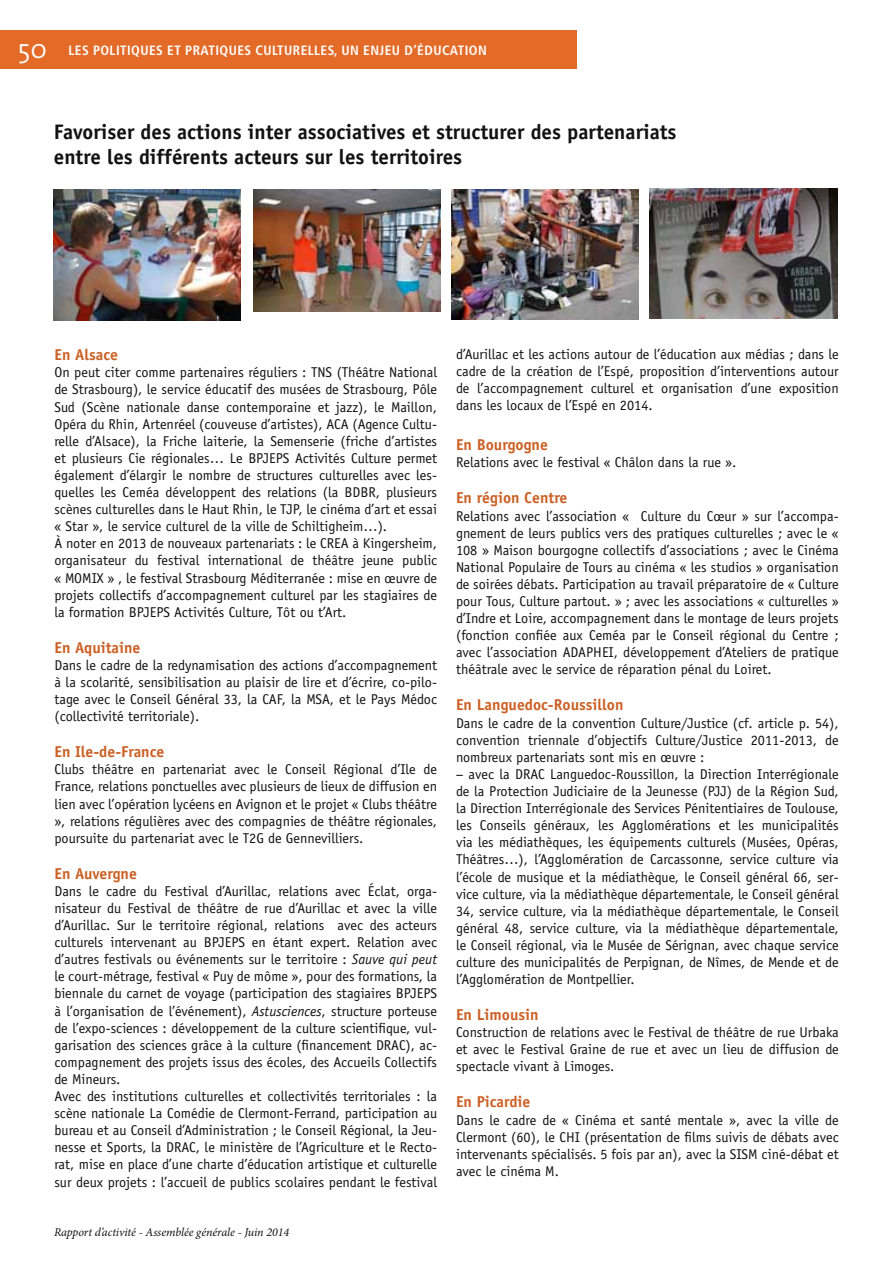
<style>
.page{position:relative;width:893px;height:1263px;background:#fff}
.page>*{position:absolute;margin:0;border:0;box-sizing:border-box;transform-origin:0 0}
.a-puce-gros-titre-no{font:700 21px/25.2px "Officina Sans";color:#121212}
.INTER-ORANGE-TEXTE-P{font:700 15.75px "Officina Sans";color:#cc6126}
.a-texte-puce{font:14.25px/17.1px "Officina Sans";color:#121212;text-align:justify}
.t1{font:700 condensed 13.5px "Frutiger";letter-spacing:.03em;color:#fff}
.t2{font:italic 12px "Minion Pro";letter-spacing:-.005em;color:#121212}
.s1{font-family:"The Mix";font-weight:300;font-stretch:normal;font-size:27px}
.s2{font-style:italic}
</style>
<div class="page">
<div style="left:0;top:30px;width:577px;height:39px;background:#e36a27"></div>
<img style="left:54px;top:190px;width:187px;height:130px">
<img style="left:253px;top:190px;width:187px;height:122px">
<img style="left:451px;top:189px;width:187px;height:131px">
<img style="left:650px;top:189px;width:187px;height:130px">
<p class="t1" style="left:18px;top:42px;width:470px"><span class="s1">50</span> LES POLITIQUES ET PRATIQUES CULTURELLES, UN ENJEU D’ÉDUCATION</p>
<p class="a-puce-gros-titre-no" style="left:54px;top:119px;width:624px">Favoriser des actions inter associatives et structurer des partenariats entre les différents acteurs sur les territoires</p>
<p class="INTER-ORANGE-TEXTE-P" style="left:54px;top:345px;width:65px">En Alsace</p>
<p class="a-texte-puce" style="left:54px;top:364px;width:384px">On peut citer comme partenaires réguliers : TNS (Théâtre National de Strasbourg), le service éducatif des musées de Strasbourg, Pôle Sud (Scène nationale danse contemporaine et jazz), le Maillon, Opéra du Rhin, Artenréel (couveuse d’artistes), ACA (Agence Cultu&shy;relle d’Alsace), la Friche laiterie, la Semenserie (friche d’artistes et plusieurs Cie régionales… Le BPJEPS Activités Culture permet également d’élargir le nombre de structures culturelles avec les&shy;quelles les Ceméa développent des relations (la BDBR, plusieurs scènes culturelles dans le Haut Rhin, le TJP, le cinéma d’art et essai « Star », le service culturel de la ville de Schiltigheim…).</p>
<p class="a-texte-puce" style="left:54px;top:535px;width:384px">À noter en 2013 de nouveaux partenariats : le CREA à Kingersheim, organisateur du festival international de théâtre jeune public « MOMIX » , le festival Strasbourg Méditerranée : mise en œuvre de projets collectifs d’accompagnement culturel par les stagiaires de la formation BPJEPS Activités Culture, Tôt ou t’Art.</p>
<p class="INTER-ORANGE-TEXTE-P" style="left:54px;top:638px;width:88px">En Aquitaine</p>
<p class="a-texte-puce" style="left:54px;top:656px;width:384px">Dans le cadre de la redynamisation des actions d’accompagnement à la scolarité, sensibilisation au plaisir de lire et d’écrire, co-pilo&shy;tage avec le Conseil Général 33, la CAF, la MSA, et le Pays Médoc (collectivité territoriale).</p>
<p class="INTER-ORANGE-TEXTE-P" style="left:54px;top:742px;width:111px">En Ile-de-France</p>
<p class="a-texte-puce" style="left:54px;top:761px;width:384px">Clubs théâtre en partenariat avec le Conseil Régional d’Ile de France, relations ponctuelles avec plusieurs de lieux de diffusion en lien avec l’opération lycéens en Avignon et le projet « Clubs théâtre », relations régulières avec des compagnies de théâtre régionales, poursuite du partenariat avec le T2G de Gennevilliers.</p>
<p class="INTER-ORANGE-TEXTE-P" style="left:54px;top:863px;width:84px">En Auvergne</p>
<p class="a-texte-puce" style="left:54px;top:882px;width:384px">Dans le cadre du Festival d’Aurillac, relations avec Éclat, orga&shy;nisateur du Festival de théâtre de rue d’Aurillac et avec la ville d’Aurillac. Sur le territoire régional, relations avec des acteurs culturels intervenant au BPJEPS en étant expert. Relation avec d’autres festivals ou événements sur le territoire : <span class="s2">Sauve qui peut </span>le court-métrage, festival « Puy de môme », pour des formations, la biennale du carnet de voyage (participation des stagiaires BPJEPS à l’organisation de l’événement), <span class="s2">Astusciences</span>, structure porteuse de l’expo-sciences : développement de la culture scientifique, vul&shy;garisation des sciences grâce à la culture (financement DRAC), ac&shy;compagnement des projets issus des écoles, des Accueils Collectifs de Mineurs.</p>
<p class="a-texte-puce" style="left:54px;top:1088px;width:384px">Avec des institutions culturelles et collectivités territoriales : la scène nationale La Comédie de Clermont-Ferrand, participation au bureau et au Conseil d’Administration ; le Conseil Régional, la Jeu&shy;nesse et Sports, la DRAC, le ministère de l’Agriculture et le Recto&shy;rat, mise en place d’une charte d’éducation artistique et culturelle sur deux projets : l’accueil de publics scolaires pendant le festival</p>
<p class="t2" style="left:54px;top:1223px;width:237px">Rapport d’activité - Assemblée générale - Juin 2014</p>
<p class="a-texte-puce" style="left:456px;top:345px;width:384px">d’Aurillac et les actions autour de l’éducation aux médias ; dans le cadre de la création de l’Espé, proposition d’interventions autour de l’accompagnement culturel et organisation d’une exposition dans les locaux de l’Espé en 2014.</p>
<p class="INTER-ORANGE-TEXTE-P" style="left:456px;top:435px;width:93px">En Bourgogne</p>
<p class="a-texte-puce" style="left:456px;top:454px;width:282px">Relations avec le festival « Châlon dans la rue ».</p>
<p class="INTER-ORANGE-TEXTE-P" style="left:456px;top:488px;width:113px">En région Centre</p>
<p class="a-texte-puce" style="left:456px;top:507px;width:384px">Relations avec l’association « Culture du Cœur » sur l’accompa&shy;gnement de leurs publics vers des pratiques culturelles ; avec le « 108 » Maison bourgogne collectifs d’associations ; avec le Cinéma National Populaire de Tours au cinéma « les studios » organisation de soirées débats. Participation au travail préparatoire de « Culture pour Tous, Culture partout. » ; avec les associations « culturelles » d’Indre et Loire, accompagnement dans le montage de leurs projets (fonction confiée aux Ceméa par le Conseil régional du Centre ; avec l’association ADAPHEI, développement d’Ateliers de pratique théâtrale avec le service de réparation pénal du Loiret.</p>
<p class="INTER-ORANGE-TEXTE-P" style="left:456px;top:695px;width:169px">En Languedoc-Roussillon</p>
<p class="a-texte-puce" style="left:456px;top:714px;width:384px">Dans le cadre de la convention Culture/Justice (cf. article p. 54), convention triennale d’objectifs Culture/Justice 2011-2013, de nombreux partenariats sont mis en œuvre :</p>
<p class="a-texte-puce" style="left:456px;top:765px;width:384px">− avec la DRAC Languedoc-Roussillon, la Direction Interrégionale de la Protection Judiciaire de la Jeunesse (PJJ) de la Région Sud, la Direction Interrégionale des Services Pénitentiaires de Toulouse, les Conseils généraux, les Agglomérations et les municipalités via les médiathèques, les équipements culturels (Musées, Opéras, Théâtres…), l’Agglomération de Carcassonne, service culture via l’école de musique et la médiathèque, le Conseil général 66, ser&shy;vice culture, via la médiathèque départementale, le Conseil général 34, service culture, via la médiathèque départementale, le Conseil général 48, service culture, via la médiathèque départementale, le Conseil régional, via le Musée de Sérignan, avec chaque service culture des municipalités de Perpignan, de Nîmes, de Mende et de l’Agglomération de Montpellier.</p>
<p class="INTER-ORANGE-TEXTE-P" style="left:456px;top:1005px;width:84px">En Limousin</p>
<p class="a-texte-puce" style="left:456px;top:1024px;width:384px">Construction de relations avec le Festival de théâtre de rue Urbaka et avec le Festival Graine de rue et avec un lieu de diffusion de spectacle vivant à Limoges.</p>
<p class="INTER-ORANGE-TEXTE-P" style="left:456px;top:1092px;width:76px">En Picardie</p>
<p class="a-texte-puce" style="left:456px;top:1111px;width:384px">Dans le cadre de « Cinéma et santé mentale », avec la ville de Clermont (60), le CHI (présentation de films suivis de débats avec intervenants spécialisés. 5 fois par an), avec la SISM ciné-débat et avec le cinéma M.</p>
</div>
